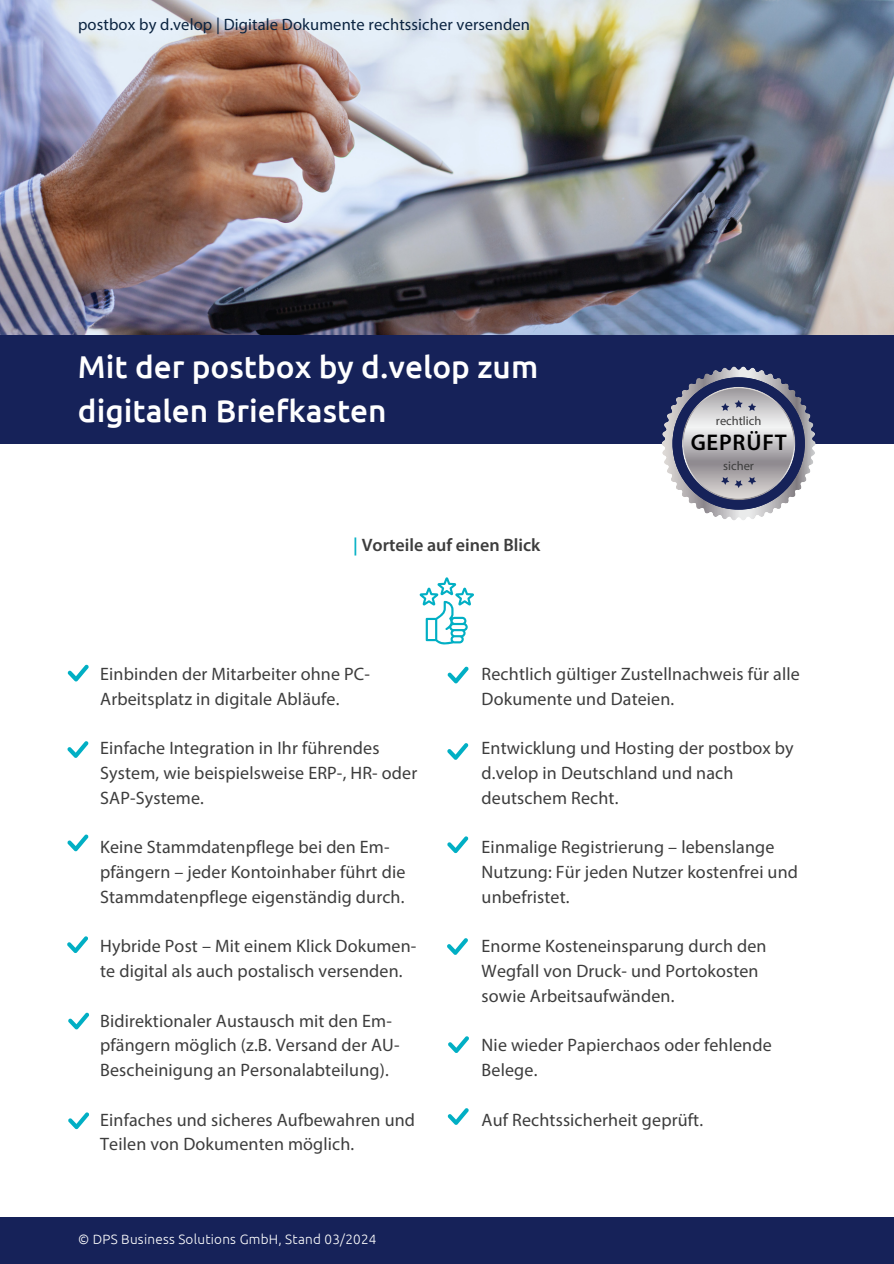
<style>
.page{position:relative;width:894px;height:1264px;background:#fff}
.page>*{position:absolute;margin:0;border:0;box-sizing:border-box;transform-origin:0 0}
.t1{font:500 31.5px/43.8px "Ubuntu";color:#fff}
.t2{font:600 22.8px "Myriad Pro";letter-spacing:.035em;color:#000}
.t3{font:18px/24.8px "Myriad Pro";letter-spacing:.01em;color:#3d3d3d}
.t4{font:600 18px "Myriad Pro";color:#3d3d3d}
.t5{font:16.5px "Myriad Pro";letter-spacing:.01em;color:#0a2340}
.t6{font:300 13.5px "Ubuntu";letter-spacing:.02em;color:#fff}
.t7{font:12.45px "Myriad Pro";color:#3d3d3d}
.s1{color:#01afc4}
</style>
<div class="page">
<img style="left:0;top:0;width:893px;height:335px">
<div style="left:0;top:335px;width:893px;height:108px;background:#162259"></div>
<div style="left:0;top:1216px;width:893px;height:47px;background:#162259"></div>
<svg style="left:419px;top:577px;width:54px;height:67px"></svg>
<svg style="left:67px;top:664px;width:22px;height:17px"></svg>
<svg style="left:67px;top:741px;width:22px;height:17px"></svg>
<svg style="left:67px;top:834px;width:22px;height:17px"></svg>
<svg style="left:67px;top:936px;width:21px;height:17px"></svg>
<svg style="left:68px;top:1012px;width:21px;height:17px"></svg>
<svg style="left:447px;top:666px;width:21px;height:17px"></svg>
<svg style="left:447px;top:743px;width:21px;height:16px"></svg>
<svg style="left:447px;top:836px;width:21px;height:17px"></svg>
<svg style="left:447px;top:938px;width:21px;height:16px"></svg>
<svg style="left:448px;top:1036px;width:21px;height:16px"></svg>
<svg style="left:447px;top:1108px;width:22px;height:16px"></svg>
<svg style="left:68px;top:1112px;width:21px;height:17px"></svg>
<svg style="left:661px;top:366px;width:154px;height:143px"></svg>
<p class="t5" style="left:78px;top:17px;width:453px">postbox by d.velop | Digitale Dokumente rechtssicher versenden</p>
<h4 class="t1" style="left:78px;top:344px;width:461px">Mit der postbox by d.velop zum digitalen Briefkasten</h4>
<h1 class="t4" style="left:353px;top:538px;width:188px"><span class="s1">|</span> Vorteile auf einen Blick</h1>
<h4 class="t7" style="left:715px;top:415px;width:47px">rechtlich</h4>
<h4 class="t7" style="left:723px;top:461px;width:32px">sicher</h4>
<h4 class="t2" style="left:690px;top:433px;width:97px">GEPRÜFT</h4>
<p class="t3" style="left:100px;top:663px;width:271px">Einbinden der Mitarbeiter ohne PC-<br>Arbeitsplatz in digitale Abläufe.</p>
<h2 class="t3" style="left:100px;top:737px;width:318px">Einfache Integration in Ihr führendes<br>System, wie beispielsweise ERP-, HR- oder<br>SAP-Systeme.</h2>
<p class="t3" style="left:100px;top:836px;width:306px">Keine Stammdatenpflege bei den Em&shy;pfängern – jeder Kontoinhaber führt die<br>Stammdatenpflege eigenständig durch.</p>
<h3 class="t3" style="left:100px;top:935px;width:318px">Hybride Post – Mit einem Klick Dokumen&shy;te digital als auch postalisch versenden.</h3>
<p class="t3" style="left:100px;top:1009px;width:301px">Bidirektionaler Austausch mit den Em&shy;pfängern möglich (z.B. Versand der AU-<br>Bescheinigung an Personalabteilung).</p>
<p class="t3" style="left:100px;top:1108px;width:316px">Einfaches und sicheres Aufbewahren und<br>Teilen von Dokumenten möglich.</p>
<h4 class="t6" style="left:78px;top:1231px;width:300px">© DPS Business Solutions GmbH, Stand 03/2024</h4>
<p class="t3" style="left:481px;top:663px;width:319px">Rechtlich gültiger Zustellnachweis für alle<br>Dokumente und Dateien.</p>
<p class="t3" style="left:481px;top:737px;width:313px">Entwicklung und Hosting der postbox by d.velop in Deutschland und nach deutschem Recht.</p>
<p class="t3" style="left:481px;top:836px;width:318px">Einmalige Registrierung – lebenslange<br>Nutzung: Für jeden Nutzer kostenfrei und unbefristet.</p>
<p class="t3" style="left:481px;top:935px;width:286px">Enorme Kosteneinsparung durch den<br>Wegfall von Druck- und Portokosten sowie Arbeitsaufwänden.</p>
<p class="t3" style="left:481px;top:1034px;width:291px">Nie wieder Papierchaos oder fehlende<br>Belege.</p>
<h4 class="t3" style="left:481px;top:1108px;width:223px">Auf Rechtssicherheit geprüft.</h4>
</div>
